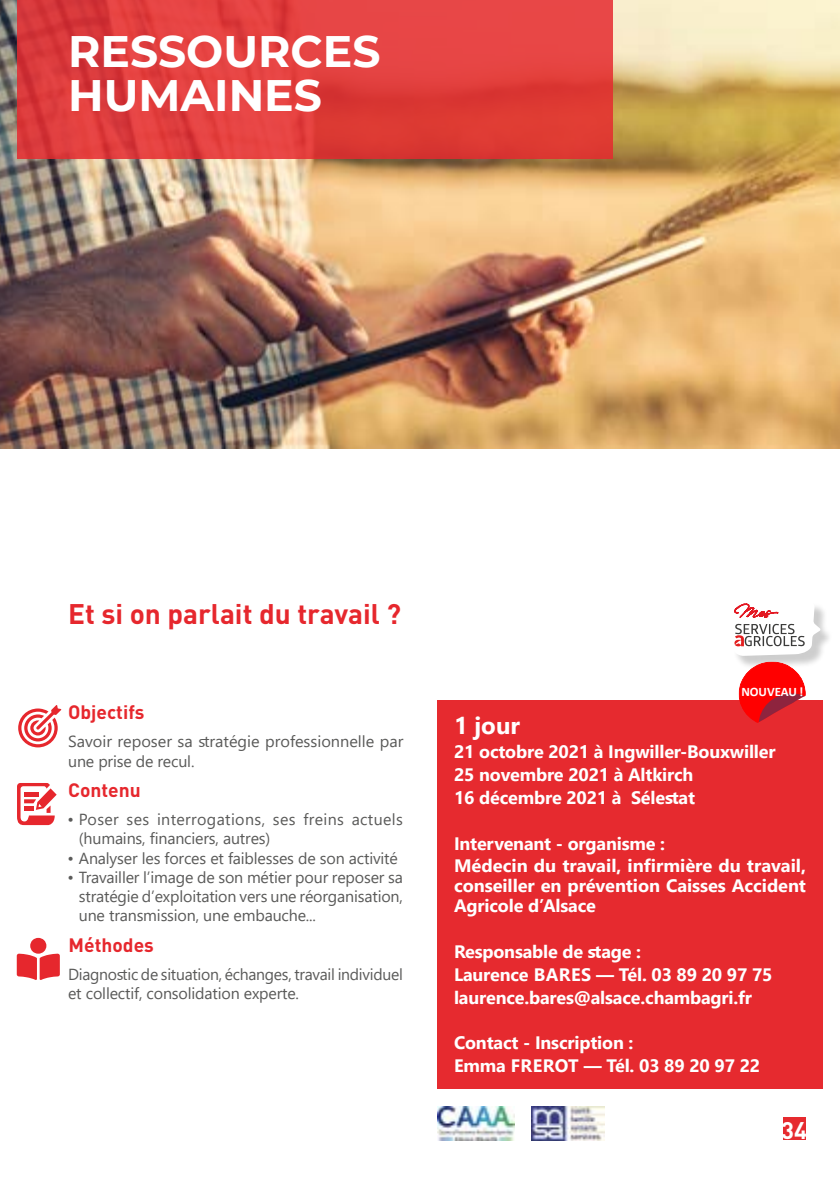
<style>
.page{position:relative;width:840px;height:1191px;background:#fff}
.page>*{position:absolute;margin:0;border:0;box-sizing:border-box;transform-origin:0 0}
.t1{font:700 44px/44px "Montserrat";color:#fff}
.t2{font:700 28px "DIN";color:#e6272d}
.t3{font:700 24px "Segoe UI";color:#fff}
.t4{font:700 23.8px "DIN";color:#fff}
.t5{font:700 19.2px "DIN";color:#e6272d}
.t6{font:700 18px/22.8px "Segoe UI";letter-spacing:-.01em;color:#fff}
.t7{font:16px/19.2px "Segoe UI";letter-spacing:-.01em;color:#5a5a59}
.t8{font:16px/19.2px "Segoe UI";letter-spacing:.025em;color:#5a5a59}
.t9{font:700 13px "Calibri";letter-spacing:-.005em;color:#fff}
</style>
<div class="page">
<div style="left:783px;top:1117px;width:22px;height:23px;background:#e62a2f"></div>
<svg style="left:18px;top:705px;width:43px;height:42px"></svg>
<svg style="left:17px;top:938px;width:43px;height:42px"></svg>
<svg style="left:17px;top:783px;width:40px;height:42px"></svg>
<img style="left:0;top:0;width:839px;height:449px">
<svg style="left:17px;top:0;width:595px;height:158px;background:#e03e3d"></svg>
<div style="left:437px;top:700px;width:385px;height:389px;background:#e62a2f"></div>
<img style="left:437px;top:1106px;width:77px;height:34px">
<div style="left:732px;top:599px;width:100px;height:70px;background:#000;opacity:.2"></div>
<svg style="left:732px;top:599px;width:88px;height:57px"></svg>
<img style="left:531px;top:1106px;width:73px;height:34px">
<svg style="left:738px;top:662px;width:67px;height:61px"></svg>
<h1 class="t1" style="left:68px;top:27px;width:314px">RESSOURCES<br>HUMAINES</h1>
<h2 class="t2" style="left:68px;top:595px;width:334px">Et si on parlait du travail ?</h2>
<p class="t5" style="left:68px;top:699px;width:78px">Objectifs</p>
<p class="t7" style="left:68px;top:730px;width:337px">Savoir reposer sa stratégie professionnelle par une prise de recul.</p>
<p class="t5" style="left:68px;top:777px;width:74px">Contenu</p>
<p class="t8" style="left:79px;top:808px;width:325px;text-indent:-11px">• Poser ses interrogations, ses freins actuels (humains, financiers, autres)</p>
<p class="t7" style="left:67px;top:847px;width:332px">• Analyser les forces et faiblesses de son activité</p>
<p class="t7" style="left:79px;top:866px;width:325px;text-align:justify;text-indent:-11px">• Travailler l’image de son métier pour reposer sa stratégie d’exploitation vers une réorganisation, une transmission, une embauche...</p>
<p class="t5" style="left:69px;top:932px;width:87px">Méthodes</p>
<p class="t7" style="left:68px;top:963px;width:336px">Diagnostic de situation, échanges, travail individuel et collectif, consolidation experte.</p>
<p class="t9" style="left:741px;top:682px;width:64px">NOUVEAU !</p>
<h3 class="t3" style="left:454px;top:702px;width:67px">1 jour</h3>
<p class="t6" style="left:454px;top:739px;width:323px">21 octobre 2021 à Ingwiller-Bouxwiller<br>25 novembre 2021 à Altkirch<br>16 décembre 2021 à Sélestat</p>
<p class="t6" style="left:454px;top:830px;width:353px">Intervenant - organisme :<br>Médecin du travail, infirmière du travail,</p>
<p class="t6" style="left:454px;top:874px;width:353px;line-height:20px">conseiller en prévention Caisses Accident<br>Agricole d’Alsace</p>
<p class="t6" style="left:454px;top:938px;width:320px">Responsable de stage :<br>Laurence BARES — Tél. 03 89 20 97 75 laurence.bares@alsace.chambagri.fr</p>
<p class="t6" style="left:454px;top:1030px;width:307px">Contact - Inscription :<br>Emma FREROT — Tél. 03 89 20 97 22</p>
<h3 class="t4" style="left:780px;top:1115px;width:27px">34</h3>
</div>
